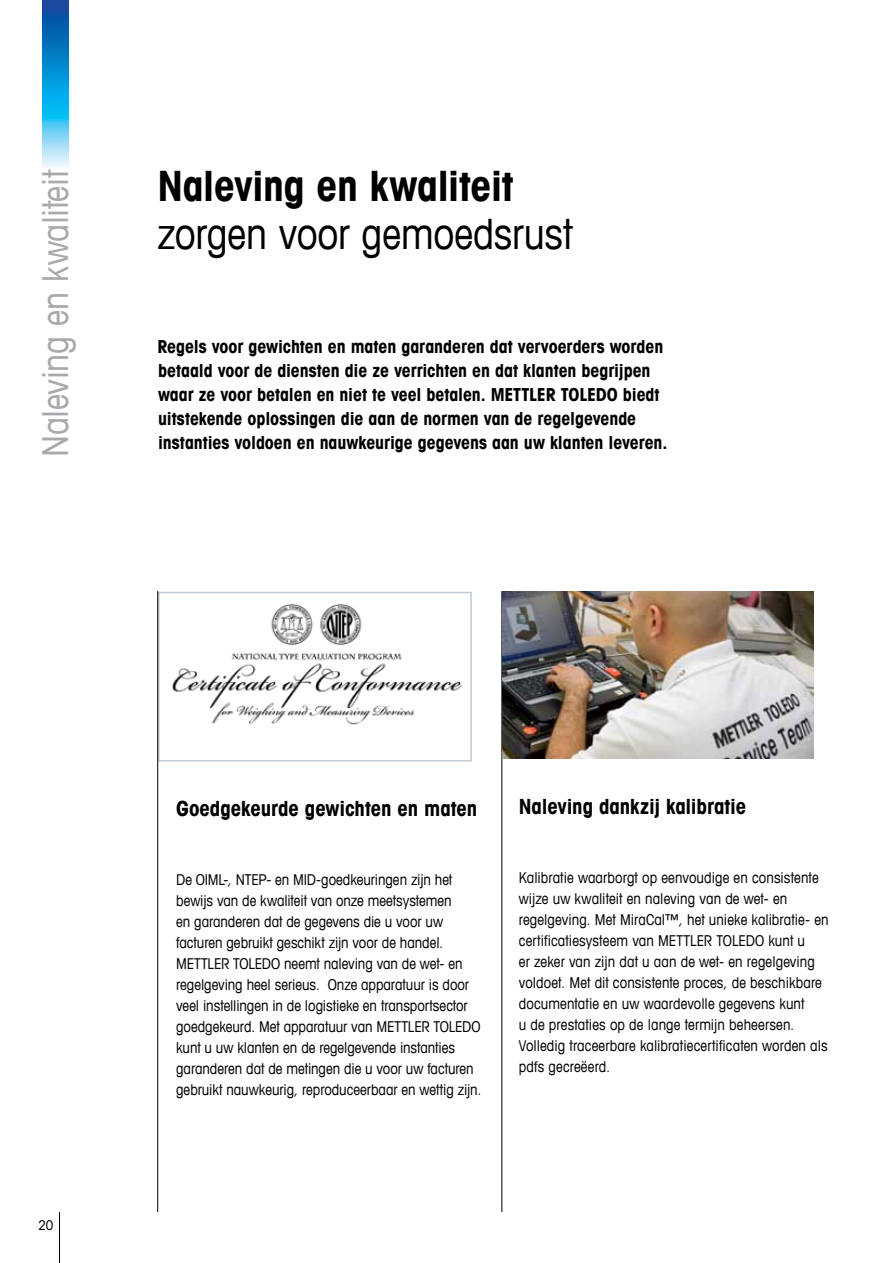
<style>
.page{position:relative;width:893px;height:1263px;background:#fff}
.page>*{position:absolute;margin:0;border:0;box-sizing:border-box;transform-origin:0 0}
.t1{font:condensed 42px "Avant Garde Com";letter-spacing:-.005em;color:#000}
.t2{font:700 condensed 42px "Avant Garde Com";letter-spacing:-.01em;color:#000}
.t3{font:condensed 36px "Avant Garde Com";letter-spacing:-.01em;color:#a7a9ac}
.t4{font:700 condensed 21px "Avant Garde Com";letter-spacing:-.005em;color:#000}
.t5{font:700 condensed 18px/24px "Avant Garde Com";letter-spacing:-.005em;color:#000}
.t6{font:condensed 15px/21px "Avant Garde Com";color:#000}
.t7{font:condensed 13.5px "Avant Garde Com";color:#000}
</style>
<div class="page">
<hr style="left:59px;top:1212px;width:1px;height:51px;background:#000">
<img style="left:43px;top:0;width:25px;height:167px">
<img style="left:172px;top:603px;width:291px;height:122px">
<div style="left:158px;top:592px;width:314px;height:170px;border:2px solid #beccd3"></div>
<hr style="left:501px;top:591px;width:1px;height:621px;background:#000">
<hr style="left:157px;top:591px;width:1px;height:621px;background:#000">
<img style="left:502px;top:591px;width:312px;height:167px">
<hr style="left:892px;top:0;width:1px;height:510px;background:#beccd3">
<h2 class="t3" style="left:33px;top:457px;width:289px;rotate:-90deg">Naleving en kwaliteit</h2>
<h1 class="t2" style="left:157px;top:158px;width:358px">Naleving en kwaliteit</h1>
<h1 class="t1" style="left:157px;top:207px;width:417px">zorgen voor gemoedsrust</h1>
<p class="t5" style="left:157px;top:334px;width:511px">Regels voor gewichten en maten garanderen dat vervoerders worden betaald voor de diensten die ze verrichten en dat klanten begrijpen waar ze voor betalen en niet te veel betalen. METTLER TOLEDO biedt uitstekende oplossingen die aan de normen van de regelgevende instanties voldoen en nauwkeurige gegevens aan uw klanten leveren.</p>
<p class="t7" style="left:38px;top:1217px;width:16px">20</p>
<h3 class="t4" style="left:176px;top:795px;width:303px">Goedgekeurde gewichten en maten</h3>
<p class="t6" style="left:176px;top:869px;width:307px">De OIML-, NTEP- en MID-goedkeuringen zijn het bewijs van de kwaliteit van onze meetsystemen<br>en garanderen dat de gegevens die u voor uw facturen gebruikt geschikt zijn voor de handel.<br>METTLER TOLEDO neemt naleving van de wet- en regelgeving heel serieus. Onze apparatuur is door veel instellingen in de logistieke en transportsector goedgekeurd. Met apparatuur van METTLER TOLEDO kunt u uw klanten en de regelgevende instanties garanderen dat de metingen die u voor uw facturen gebruikt nauwkeurig, reproduceerbaar en wettig zijn.</p>
<h3 class="t4" style="left:519px;top:793px;width:229px">Naleving dankzij kalibratie</h3>
<p class="t6" style="left:519px;top:867px;width:311px">Kalibratie waarborgt op eenvoudige en consistente wijze uw kwaliteit en naleving van de wet- en regelgeving. Met MiraCal™, het unieke kalibratie- en certificatiesysteem van METTLER TOLEDO kunt u<br>er zeker van zijn dat u aan de wet- en regelgeving voldoet. Met dit consistente proces, de beschikbare documentatie en uw waardevolle gegevens kunt<br>u de prestaties op de lange termijn beheersen.<br>Volledig traceerbare kalibratiecertificaten worden als pdfs gecreëerd.</p>
</div>
